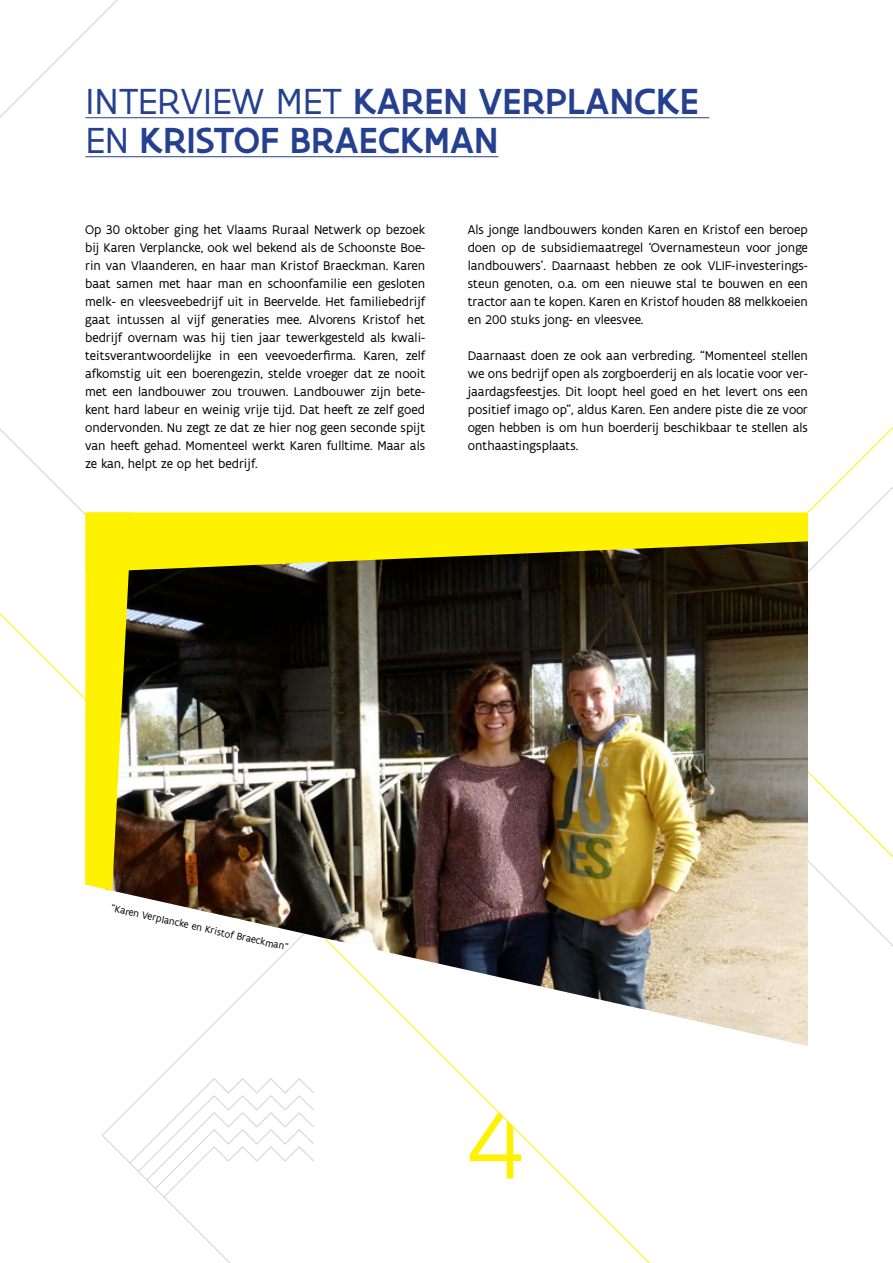
<style>
.page{position:relative;width:893px;height:1263px;background:#fff}
.page>*{position:absolute;margin:0;border:0;box-sizing:border-box;transform-origin:0 0}
.Ondertitel{font:500 39px/39px "Flanders Art Sans";letter-spacing:.005em;color:#25408f}
.lopende_tekst{font:13.5px/18px "Flanders Art Sans";color:#000;text-align:justify}
.lopende_tekst-2{font:10.5px "Flanders Art Sans";color:#000}
.s1{font-weight:400}
</style>
<div class="page">
<svg style="left:0;top:0;width:220px;height:158px"></svg>
<svg style="left:129px;top:1078px;width:185px;height:120px"></svg>
<hr style="left:85px;top:117px;width:624px;height:1px;background:#25408f">
<hr style="left:85px;top:156px;width:414px;height:1px;background:#25408f">
<svg style="left:470px;top:1112px;width:51px;height:66px"></svg>
<img style="left:114px;top:891px;width:694px;height:155px">
<img style="left:85px;top:512px;width:723px;height:379px">
<p class="Ondertitel" style="left:85px;top:83px;width:615px"><span class="s1">INTERVIEW MET</span> KAREN VERPLANCKE<br><span class="s1">EN</span> KRISTOF BRAECKMAN</p>
<p class="lopende_tekst" style="left:85px;top:221px;width:342px">Op 30 oktober ging het Vlaams Ruraal Netwerk op bezoek bij Karen Verplancke, ook wel bekend als de Schoonste Boe&shy;rin van Vlaanderen, en haar man Kristof Braeckman. Karen baat samen met haar man en schoonfamilie een gesloten melk- en vleesveebedrijf uit in Beervelde. Het familiebedrijf gaat intussen al vijf generaties mee. Alvorens Kristof het bedrijf overnam was hij tien jaar tewerkgesteld als kwali&shy;teitsverantwoordelijke in een veevoederfirma. Karen, zelf afkomstig uit een boerengezin, stelde vroeger dat ze nooit met een landbouwer zou trouwen. Landbouwer zijn bete&shy;kent hard labeur en weinig vrije tijd. Dat heeft ze zelf goed ondervonden. Nu zegt ze dat ze hier nog geen seconde spijt van heeft gehad. Momenteel werkt Karen fulltime. Maar als ze kan, helpt ze op het bedrijf.</p>
<p class="lopende_tekst" style="left:468px;top:221px;width:342px">Als jonge landbouwers konden Karen en Kristof een beroep doen op de subsidiemaatregel ‘Overnamesteun voor jonge landbouwers’. Daarnaast hebben ze ook VLIF-investerings&shy;steun genoten, o.a. om een nieuwe stal te bouwen en een tractor aan te kopen. Karen en Kristof houden 88 melkkoeien en 200 stuks jong- en vleesvee.</p>
<p class="lopende_tekst" style="left:468px;top:347px;width:342px">Daarnaast doen ze ook aan verbreding. “Momenteel stellen we ons bedrijf open als zorgboerderij en als locatie voor ver&shy;jaardagsfeestjes. Dit loopt heel goed en het levert ons een positief imago op”, aldus Karen. Een andere piste die ze voor ogen hebben is om hun boerderij beschikbaar te stellen als onthaastingsplaats.</p>
<p class="lopende_tekst-2" style="left:113px;top:901px;width:182px;rotate:13deg">“Karen Verplancke en Kristof Braeckman”</p>
</div>
